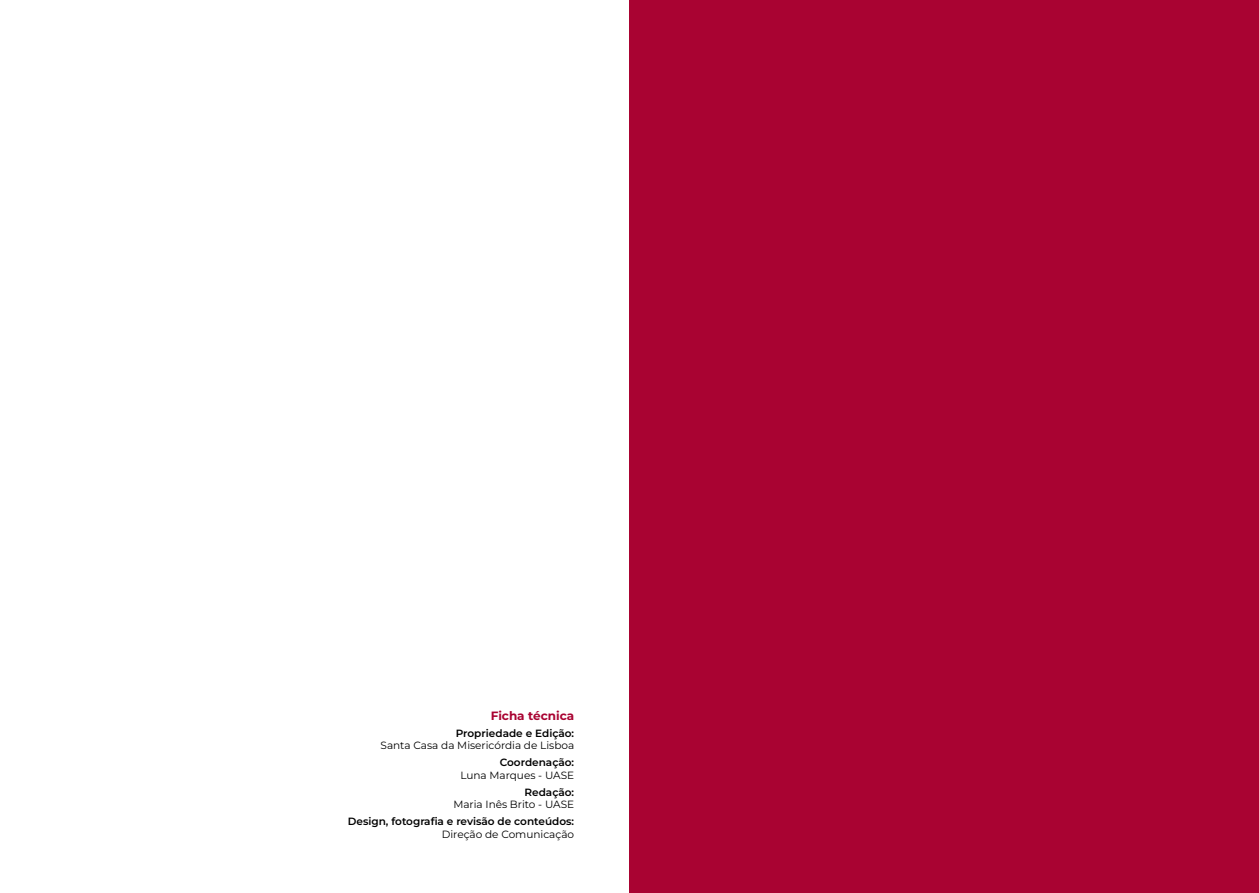
<style>
.page{position:relative;width:1259px;height:893px;background:#fff}
.page>*{position:absolute;margin:0;border:0;box-sizing:border-box;transform-origin:0 0}
.t1{font:700 12px "Montserrat";color:#a90332}
.t2{font:10.5px "Montserrat";color:#000}
.t3{font:600 10.5px "Montserrat";color:#000}
</style>
<div class="page">
<div style="left:629px;top:0;width:630px;height:893px;background:#a90332"></div>
<p class="t1" style="left:491px;top:707px;width:85px">Ficha técnica</p>
<p class="t3" style="left:456px;top:726px;width:120px">Propriedade e Edição:</p>
<p class="t2" style="left:380px;top:738px;width:195px">Santa Casa da Misericórdia de Lisboa</p>
<p class="t3" style="left:500px;top:755px;width:76px">Coordenação:</p>
<p class="t2" style="left:460px;top:768px;width:115px">Luna Marques - UASE</p>
<p class="t3" style="left:524px;top:784px;width:51px">Redação:</p>
<p class="t2" style="left:453px;top:797px;width:122px">Maria Inês Brito - UASE</p>
<p class="t3" style="left:348px;top:814px;width:228px">Design, fotografia e revisão de conteúdos:</p>
<p class="t2" style="left:442px;top:827px;width:134px">Direção de Comunicação</p>
</div>
